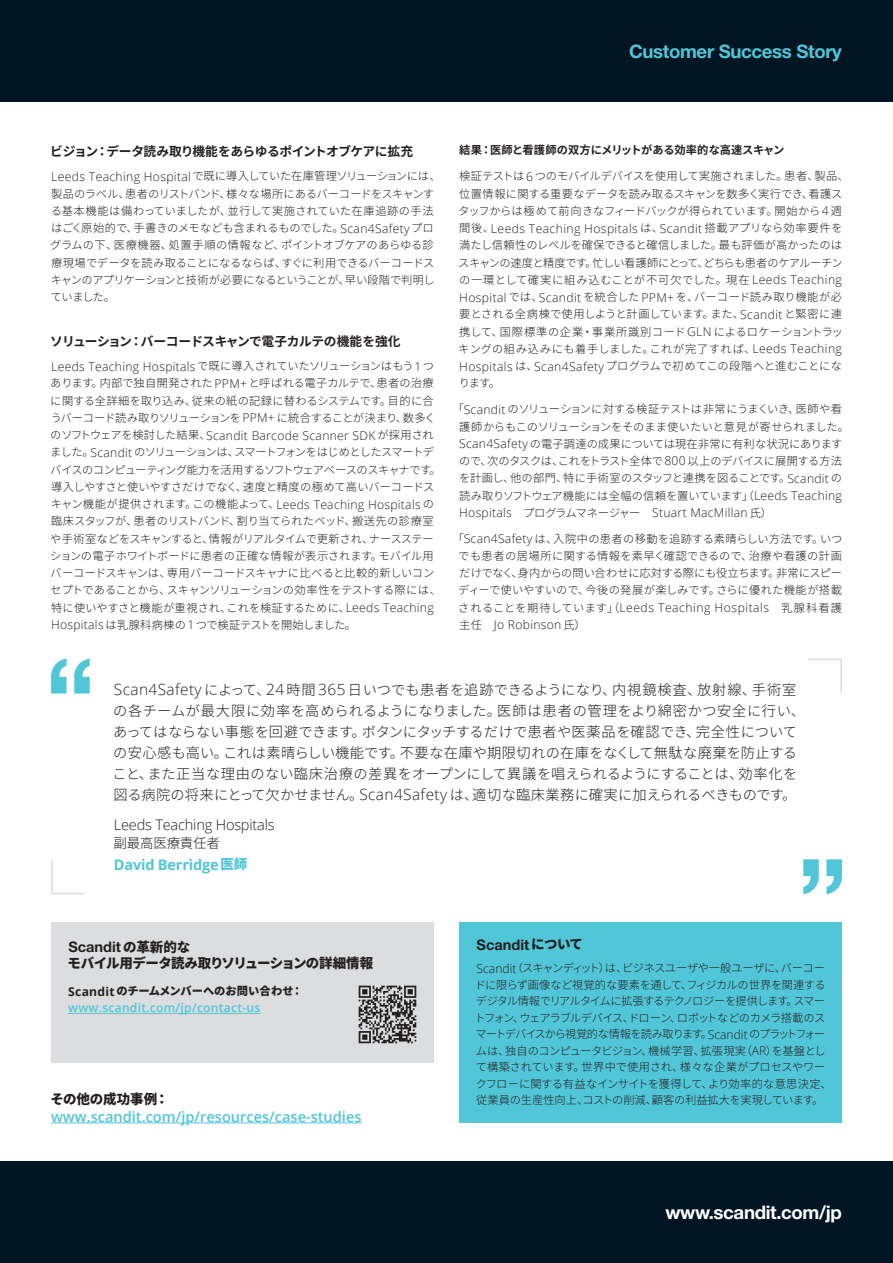
<style>
.page{position:relative;width:893px;height:1263px;background:#fff}
.page>*{position:absolute;margin:0;border:0;box-sizing:border-box;transform-origin:0 0}
.t1{font:700 18.6px "Helvetica Neue LT Std";letter-spacing:-.02em;color:#51c6d8}
.t2{font:700 18.6px "Helvetica Neue LT Std";letter-spacing:-.02em;color:#fff}
.t3{font:600 14.55px "Open Sans";color:#51c6d8}
.t4{font:700 14.55px "Helvetica Neue LT Std";color:#231f20}
.t5{font:300 14.55px "Open Sans";letter-spacing:-.015em;color:#231f20}
.t6{font:700 14.55px "Open Sans";letter-spacing:-.015em;color:#51c6d8}
.t7{font:300 14.25px/21px "Source Han Sans";letter-spacing:.015em;color:#231f20}
.t8{font:800 13.5px "Source Han Sans";letter-spacing:-.03em;color:#231f20}
.t9{font:800 13.5px "Source Han Sans";color:#231f20}
.t10{font:300 13.5px "Source Han Sans";letter-spacing:-.015em;color:#231f20}
.t11{font:700 12.75px "Source Han Sans";letter-spacing:-.04em;color:#231f20}
.t12{font:300 12.15px/17.2px "Open Sans";letter-spacing:.025em;color:#231f20}
.t13{font:600 12.15px "Open Sans";letter-spacing:.02em;color:#51c6d8}
.t14{font:300 11.25px/17.2px "Source Han Sans";letter-spacing:-.02em;color:#231f20}
.t15{font:300 11.25px/16.5px "Source Han Sans";letter-spacing:-.04em;color:#231f20}
.t16{font:300 11.25px/17.2px "Source Han Sans";letter-spacing:.005em;color:#231f20;text-align:center}
.t17{font:700 11.25px "Source Han Sans";letter-spacing:-.005em;color:#231f20}
.t18{font:800 11.25px "Source Han Sans";letter-spacing:-.005em;color:#231f20}
.s1{font-family:"Open Sans";font-size:12.15px}
.s2{font-family:"Source Han Sans";font-size:11.25px}
.s3{font-family:"Open Sans";font-size:15.45px}
.s4{font-family:"Source Han Sans";font-weight:800;font-size:13.5px}
.s5{font-family:"Open Sans";font-weight:700;font-size:12.15px}
</style>
<div class="page">
<div style="left:0;top:0;width:893px;height:102px;background:#011622"></div>
<div style="left:0;top:1161px;width:893px;height:102px;background:#011622"></div>
<svg style="left:803px;top:859px;width:39px;height:35px"></svg>
<svg style="left:51px;top:860px;width:34px;height:34px"></svg>
<svg style="left:51px;top:659px;width:39px;height:34px"></svg>
<svg style="left:808px;top:658px;width:34px;height:35px"></svg>
<div style="left:459px;top:922px;width:383px;height:201px;background:#51c6d8"></div>
<div style="left:51px;top:922px;width:383px;height:141px;background:#dcdddf"></div>
<hr style="left:68px;top:1013px;width:193px;height:1px;background:#51c6d8">
<hr style="left:51px;top:1122px;width:310px;height:1px;background:#51c6d8">
<svg style="left:359px;top:986px;width:57px;height:57px"></svg>
<h1 class="t1" style="left:629px;top:40px;width:214px">Customer Success Story</h1>
<p class="t11" style="left:51px;top:144px;width:364px">ビジョン：データ読み取り機能をあらゆるポイントオブケアに拡充</p>
<p class="t14" style="left:50px;top:168px;width:392px"><span class="s1">Leeds Teaching Hospital</span>で既に導入していた在庫管理ソリューションには、製品のラベル、患者のリストバンド、様々な場所にあるバーコードをスキャンする基本機能は備わっていましたが、並行して実施されていた在庫追跡の手法はごく原始的で、手書きのメモなども含まれるものでした。<span class="s1">Scan4Safety</span>プログラムの下、医療機器、処置手順の情報など、ポイントオブケアのあらゆる診療現場でデータを読み取ることになるならば、すぐに利用できるバーコードスキャンのアプリケーションと技術が必要になるということが、早い段階で判明していました。</p>
<p class="t11" style="left:51px;top:334px;width:352px">ソリューション：バーコードスキャンで電子カルテの機能を強化</p>
<p class="t12" style="left:51px;top:357px;width:384px">Leeds Teaching Hospitals<span class="s2">で既に導入されていたソリューションはもう</span>1<span class="s2">つ</span></p>
<p class="t14" style="left:50px;top:375px;width:387px">あります。内部で独自開発された <span class="s1">PPM+</span>と呼ばれる電子カルテで、患者の治療に関する全詳細を取り込み、従来の紙の記録に替わるシステムです。目的に合うバーコード読み取りソリューションを<span class="s1">PPM+</span> に統合することが決まり、数多く</p>
<p class="t12" style="left:51px;top:426px;width:384px"><span class="s2">のソフトウェアを検討した結果、</span>Scandit Barcode Scanner SDK <span class="s2">が採用され</span></p>
<p class="t14" style="left:51px;top:444px;width:392px">ました。<span class="s1">Scandit</span> のソリューションは、スマートフォンをはじめとしたスマートデバイスのコンピューティング能力を活用するソフトウェアベースのスキャナです。導入しやすさと使いやすさだけでなく、速度と精度の極めて高いバーコードスキャン機能が提供されます。この機能よって、<span class="s1">Leeds Teaching Hospitals</span> の臨床スタッフが、患者のリストバンド、割り当てられたベッド、搬送先の診療室や手術室などをスキャンすると、情報がリアルタイムで更新され、ナースステーションの電子ホワイトボードに患者の正確な情報が表示されます。モバイル用バーコードスキャンは、専用バーコードスキャナに比べると比較的新しいコンセプトであることから、スキャンソリューションの効率性をテストする際には、特に使いやすさと機能が重視され、これを検証するために、<span class="s1">Leeds Teaching Hospitals</span> は乳腺科病棟の<span class="s1">1</span>つで検証テストを開始しました。</p>
<p class="t17" style="left:459px;top:144px;width:327px">結果：医師と看護師の双方にメリットがある効率的な高速スキャン</p>
<p class="t14" style="left:459px;top:168px;width:392px">検証テストは <span class="s1">6</span>つのモバイルデバイスを使用して実施されました。患者、製品、位置情報に関する重要なデータを読み取るスキャンを数多く実行でき、看護スタッフからは極めて前向きなフィードバックが得られています。開始から<span class="s1">4</span> 週</p>
<p class="t12" style="left:459px;top:219px;width:385px"><span class="s2">間後、</span>Leeds Teaching Hospitals <span class="s2">は、</span>Scandit <span class="s2">搭載アプリなら効率要件を</span></p>
<p class="t14" style="left:459px;top:237px;width:386px;text-align:justify">満たし信頼性のレベルを確保できると確信しました。最も評価が高かったのはスキャンの速度と精度です。忙しい看護師にとって、どちらも患者のケアルーチンの一環として確実に組み込むことが不可欠でした。現在 <span class="s1">Leeds Teaching Hospital</span>では、<span class="s1">Scandit</span> を統合した <span class="s1">PPM+</span> を、バーコード読み取り機能が必要とされる全病棟で使用しようと計画しています。また、<span class="s1">Scandit</span> と緊密に連携して、国際標準の企業・事業所識別コード<span class="s1">GLN</span> によるロケーショントラッキングの組み込みにも着手しました。これが完了すれば、<span class="s1">Leeds Teaching Hospitals</span> は、<span class="s1">Scan4Safety</span>プログラムで初めてこの段階へと進むことになります。</p>
<p class="t14" style="left:459px;top:401px;width:392px;text-indent:-7px">「<span class="s1">Scandit</span> のソリューションに対する検証テストは非常にうまくいき、医師や看護師からもこのソリューションをそのまま使いたいと意見が寄せられました。<span class="s1">Scan4Safety</span>の電子調達の成果については現在非常に有利な状況にありますので、次のタスクは、これをトラスト全体で<span class="s1">800</span> 以上のデバイスに展開する方法を計画し、他の部門、特に手術室のスタッフと連携を図ることです。<span class="s1">Scandit</span> の読み取りソフトウェア機能には全幅の信頼を置いています」（<span class="s1">Leeds Teaching</span></p>
<p class="t12" style="left:459px;top:504px;width:314px">Hospitals<span class="s2">　プログラムマネージャー　</span>Stuart MacMillan <span class="s2">氏）</span></p>
<p class="t16" style="left:452px;top:530px;width:391px">「<span class="s1">Scan4Safety</span> は、入院中の患者の移動を追跡する素晴らしい方法です。いつでも患者の居場所に関する情報を素早く確認できるので、治療や看護の計画だけでなく、身内からの問い合わせに応対する際にも役立ちます。非常にスピーディーで使いやすいので、今後の発展が楽しみです。さらに優れた機能が搭載</p>
<p class="t12" style="left:459px;top:599px;width:385px"><span class="s2">されることを期待しています」（</span>Leeds Teaching Hospitals<span class="s2">　乳腺科看護主任　</span>Jo Robinson <span class="s2">氏）</span></p>
<p class="t7" style="left:112px;top:679px;width:694px"><span class="s3">Scan4Safety</span> によって、<span class="s3">24</span> 時間 <span class="s3">365</span> 日いつでも患者を追跡できるようになり、内視鏡検査、放射線、手術室の各チームが最大限に効率を高められるようになりました。医師は患者の管理をより綿密かつ安全に行い、あってはならない事態を回避できます。ボタンにタッチするだけで患者や医薬品を確認でき、完全性についての安心感も高い。これは素晴らしい機能です。不要な在庫や期限切れの在庫をなくして無駄な廃棄を防止すること、また正当な理由のない臨床治療の差異をオープンにして異議を唱えられるようにすることは、効率化を図る病院の将来にとって欠かせません。<span class="s3">Scan4Safety</span> は、適切な臨床業務に確実に加えられるべきものです。</p>
<p class="t5" style="left:114px;top:815px;width:162px">Leeds Teaching Hospitals</p>
<p class="t10" style="left:113px;top:836px;width:108px">副最高医療責任者</p>
<p class="t6" style="left:114px;top:854px;width:135px">David Berridge<span class="s4">医師</span></p>
<p class="t4" style="left:68px;top:938px;width:123px">Scandit<span class="s4">の革新的な</span></p>
<p class="t8" style="left:68px;top:955px;width:307px">モバイル用データ読み取りソリューションの詳細情報</p>
<p class="t18" style="left:68px;top:985px;width:236px"><span class="s5">Scandit</span> のチームメンバーへのお問い合わせ：</p>
<p class="t13" style="left:68px;top:999px;width:194px">www.scandit.com/jp/contact-us</p>
<p class="t9" style="left:51px;top:1092px;width:120px">その他の成功事例：</p>
<p class="t3" style="left:51px;top:1106px;width:312px">www.scandit.com/jp/resources/case-studies</p>
<p class="t4" style="left:477px;top:935px;width:108px">Scandit<span class="s4">について</span></p>
<p class="t15" style="left:475px;top:960px;width:359px"><span class="s1">Scandit</span>（スキャンディット）は、ビジネスユーザや一般ユーザに、バーコードに限らず画像など視覚的な要素を通して、フィジカルの世界を関連するデジタル情報でリアルタイムに拡張するテクノロジーを提供します。スマートフォン、ウェアラブルデバイス、ドローン、ロボットなどのカメラ搭載のスマートデバイスから視覚的な情報を読み取ります。<span class="s1">Scandit</span> のプラットフォームは、独自のコンピュータビジョン、機械学習、拡張現実（<span class="s1">AR</span>）を基盤として構築されています。世界中で使用され、様々な企業がプロセスやワークフローに関する有益なインサイトを獲得して、より効率的な意思決定、従業員の生産性向上、コストの削減、顧客の利益拡大を実現しています。</p>
<h1 class="t2" style="left:665px;top:1201px;width:178px">www.scandit.com/jp</h1>
</div>
